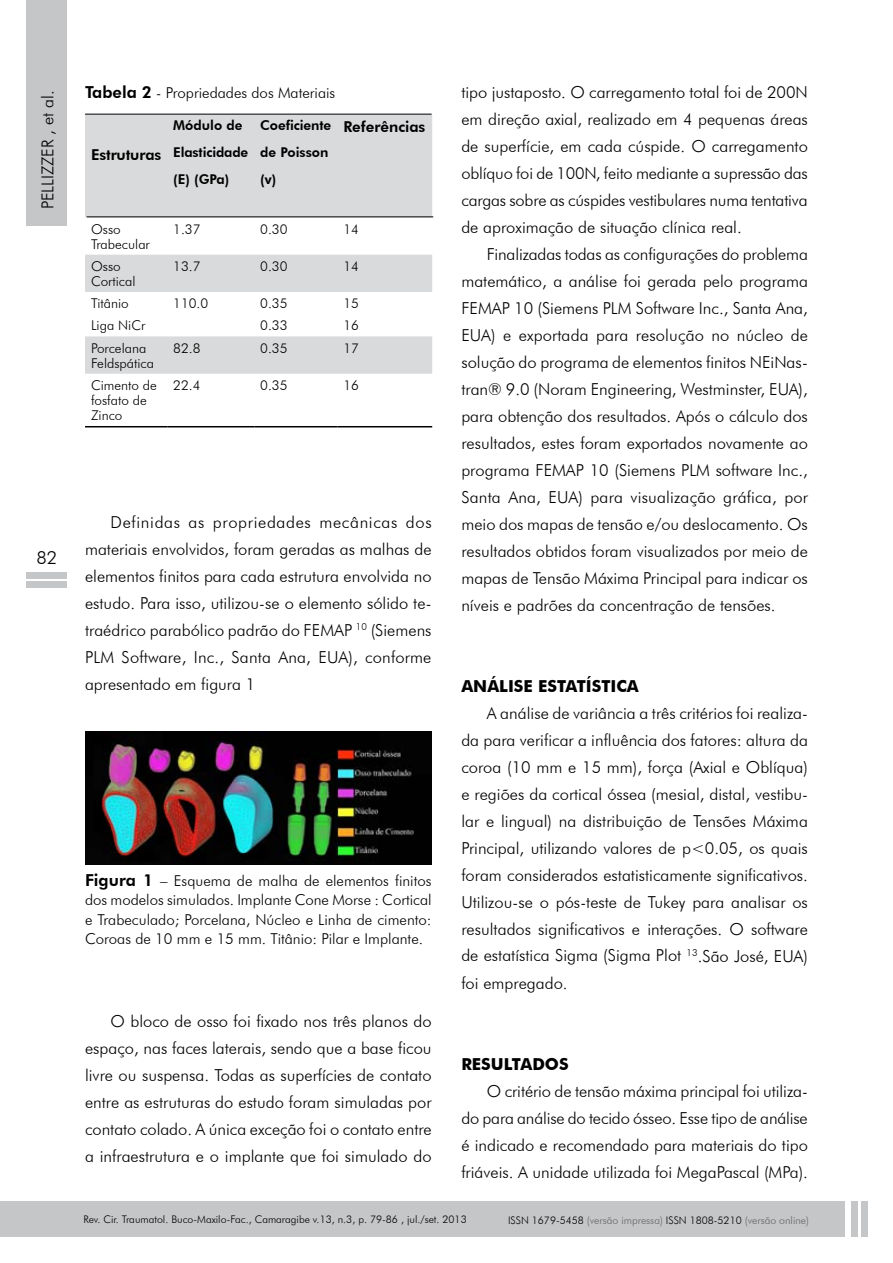
<style>
.page{position:relative;width:893px;height:1263px;background:#fff}
.page>*{position:absolute;margin:0;border:0;box-sizing:border-box;transform-origin:0 0}
.t1{font:300 18px "Futura BT";color:#000}
.t2{font:300 16.5px/27px "Futura BT";color:#000;text-align:justify}
.t3{font:700 16.5px "Futura BT";color:#000}
.t4{font:300 15px/19.5px "Futura BT";color:#000;text-align:justify}
.t5{font:800 15px "Futura BT";letter-spacing:-.01em;color:#000}
.t6{font:300 13.5px/15px "Futura BT";color:#000}
.t7{font:800 13.5px/27px "Futura BT";letter-spacing:-.005em;color:#000}
.t8{font:300 10.5px "Futura BT";color:#000}
.t9{font:300 10.5px "Futura BT";color:#646567}
.s1{font-weight:800;font-size:16.5px}
.s2{color:#000}
</style>
<div class="page">
<div style="left:27px;top:0;width:40px;height:226px;background:#c5c6c8"></div>
<div style="left:0;top:1201px;width:845px;height:35px;background:#c5c6c8"></div>
<div style="left:861px;top:1201px;width:6px;height:35px;background:#c5c6c8"></div>
<div style="left:851px;top:1201px;width:6px;height:35px;background:#c5c6c8"></div>
<div style="left:26px;top:582px;width:41px;height:6px;background:#c5c6c8"></div>
<div style="left:26px;top:572px;width:41px;height:6px;background:#c5c6c8"></div>
<img style="left:85px;top:732px;width:347px;height:132px">
<svg style="left:85px;top:115px;width:347px;height:259px;fill:#d9dadb"></svg>
<hr style="left:85px;top:426px;width:82px;height:1px;background:#000">
<hr style="left:167px;top:426px;width:87px;height:1px;background:#000">
<hr style="left:254px;top:426px;width:83px;height:1px;background:#000">
<hr style="left:337px;top:426px;width:95px;height:1px;background:#000">
<hr style="left:85px;top:114px;width:347px;height:1px;background:#000">
<hr style="left:87px;top:216px;width:346px;height:1px;background:#000">
<p class="t2" style="left:34px;top:209px;width:120px;rotate:-90deg">Pellizzer , et al.</p>
<p class="t1" style="left:36px;top:546px;width:22px">82</p>
<p class="t4" style="left:85px;top:82px;width:252px"><span class="s1">Tabela 2</span> - Propriedades dos Materiais</p>
<p class="t5" style="left:91px;top:145px;width:72px">Estruturas</p>
<p class="t7" style="left:173px;top:112px;width:76px">Módulo de<br>Elasticidade (E) (GPa)</p>
<p class="t7" style="left:260px;top:112px;width:73px">Coeficiente de Poisson (v)</p>
<p class="t5" style="left:343px;top:117px;width:84px">Referências</p>
<p class="t6" style="left:91px;top:221px;width:60px">Osso<br>Trabecular</p>
<p class="t6" style="left:173px;top:221px;width:29px">1.37</p>
<p class="t6" style="left:260px;top:221px;width:29px">0.30</p>
<p class="t6" style="left:343px;top:221px;width:17px">14</p>
<p class="t6" style="left:91px;top:258px;width:46px">Osso<br>Cortical</p>
<p class="t6" style="left:173px;top:258px;width:29px">13.7</p>
<p class="t6" style="left:260px;top:258px;width:29px">0.30</p>
<p class="t6" style="left:343px;top:258px;width:17px">14</p>
<p class="t6" style="left:91px;top:296px;width:39px">Titânio</p>
<p class="t6" style="left:173px;top:296px;width:36px">110.0</p>
<p class="t6" style="left:260px;top:296px;width:29px">0.35</p>
<p class="t6" style="left:343px;top:296px;width:17px">15</p>
<p class="t6" style="left:91px;top:318px;width:56px">Liga NiCr</p>
<p class="t6" style="left:260px;top:318px;width:29px">0.33</p>
<p class="t6" style="left:343px;top:318px;width:17px">16</p>
<p class="t6" style="left:91px;top:340px;width:65px">Porcelana<br>Feldspática</p>
<p class="t6" style="left:173px;top:340px;width:29px">82.8</p>
<p class="t6" style="left:260px;top:340px;width:29px">0.35</p>
<p class="t6" style="left:343px;top:340px;width:17px">17</p>
<p class="t6" style="left:91px;top:378px;width:67px">Cimento de fosfato de<br>Zinco</p>
<p class="t6" style="left:173px;top:378px;width:29px">22.4</p>
<p class="t6" style="left:260px;top:378px;width:29px">0.35</p>
<p class="t6" style="left:343px;top:378px;width:17px">16</p>
<p class="t2" style="left:85px;top:508px;width:348px;text-indent:26px">Definidas as propriedades mecânicas dos materiais envolvidos, foram geradas as malhas de elementos finitos para cada estrutura envolvida no estudo. Para isso, utilizou-se o elemento sólido te&shy;traédrico parabólico padrão do FEMAP <sup>10</sup> (Siemens PLM Software, Inc., Santa Ana, EUA), conforme apresentado em figura 1</p>
<p class="t4" style="left:85px;top:870px;width:348px"><span class="s1">Figura 1</span> – Esquema de malha de elementos finitos dos modelos simulados. Implante Cone Morse : Cortical e Trabeculado; Porcelana, Núcleo e Linha de cimento:<br>Coroas de 10 mm e 15 mm. Titânio: Pilar e Implante.</p>
<p class="t2" style="left:85px;top:1008px;width:348px;text-indent:26px">O bloco de osso foi fixado nos três planos do espaço, nas faces laterais, sendo que a base ficou livre ou suspensa. Todas as superfícies de contato entre as estruturas do estudo foram simuladas por contato colado. A única exceção foi o contato entre a infraestrutura e o implante que foi simulado do</p>
<p class="t2" style="left:461px;top:78px;width:348px">tipo justaposto. O carregamento total foi de 200N em direção axial, realizado em 4 pequenas áreas de superfície, em cada cúspide. O carregamento oblíquo foi de 100N, feito mediante a supressão das cargas sobre as cúspides vestibulares numa tentativa de aproximação de situação clínica real.</p>
<p class="t2" style="left:461px;top:240px;width:348px;text-indent:26px">Finalizadas todas as configurações do problema matemático, a análise foi gerada pelo programa FEMAP 10 (Siemens PLM Software Inc., Santa Ana, EUA) e exportada para resolução no núcleo de solução do programa de elementos finitos NEiNas&shy;tran® 9.0 (Noram Engineering, Westminster, EUA), para obtenção dos resultados. Após o cálculo dos resultados, estes foram exportados novamente ao programa FEMAP 10 (Siemens PLM software Inc., Santa Ana, EUA) para visualização gráfica, por meio dos mapas de tensão e/ou deslocamento. Os resultados obtidos foram visualizados por meio de mapas de Tensão Máxima Principal para indicar os níveis e padrões da concentração de tensões.</p>
<p class="t3" style="left:461px;top:676px;width:56px">ANÁLISE</p>
<p class="t3" style="left:538px;top:676px;width:20px">ESTAT</p>
<p class="t3" style="left:586px;top:676px;width:17px">ÍSTICA</p>
<p class="t2" style="left:461px;top:699px;width:348px;text-indent:26px">A análise de variância a três critérios foi realiza&shy;da para verificar a influência dos fatores: altura da coroa (10 mm e 15 mm), força (Axial e Oblíqua) e regiões da cortical óssea (mesial, distal, vestibu&shy;lar e lingual) na distribuição de Tensões Máxima Principal, utilizando valores de p&lt;0.05, os quais foram considerados estatisticamente significativos.<br>Utilizou-se o pós-teste de Tukey para analisar os resultados significativos e interações. O software de estatística Sigma (Sigma Plot <sup>13</sup>.São José, EUA) foi empregado.</p>
<p class="t3" style="left:461px;top:1054px;width:22px">RESU</p>
<p class="t3" style="left:504px;top:1054px;width:54px">LTADOS</p>
<p class="t2" style="left:461px;top:1077px;width:348px;text-indent:26px">O critério de tensão máxima principal foi utiliza&shy;do para análise do tecido ósseo. Esse tipo de análise é indicado e recomendado para materiais do tipo friáveis. A unidade utilizada foi MegaPascal (MPa).</p>
<p class="t8" style="left:83px;top:1213px;width:385px">Rev. Cir. Traumatol. Buco-Maxilo-Fac., Camaragibe v.13, n.3, p. 79-86 , jul./set. 2013</p>
<p class="t9" style="left:508px;top:1214px;width:302px"><span class="s2">ISSN 1679-5458</span> (versão impressa) <span class="s2">ISSN 1808-5210</span> (versão online)</p>
</div>
